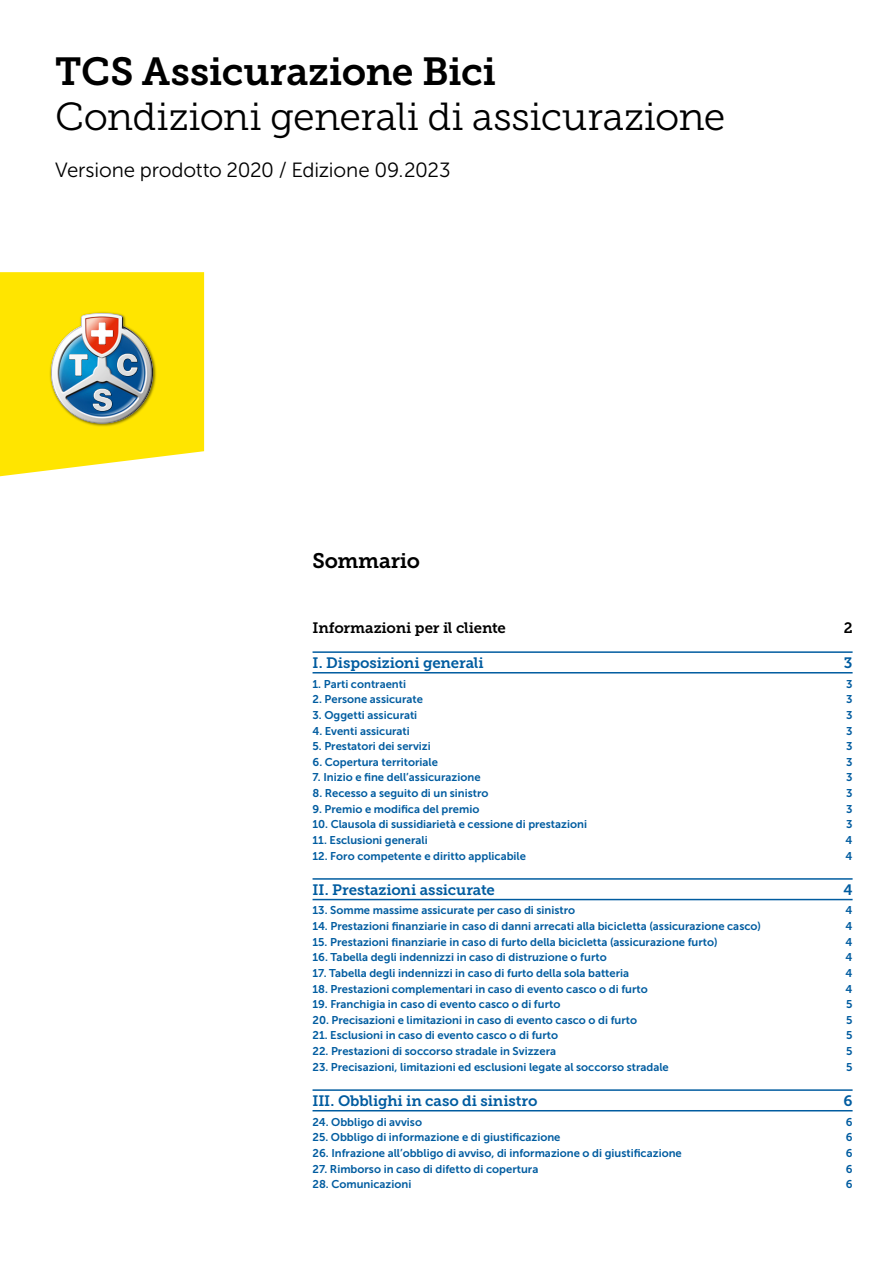
<style>
.page{position:relative;width:893px;height:1263px;background:#fff}
.page>*{position:absolute;margin:0;border:0;box-sizing:border-box;transform-origin:0 0}
.t1{font:39px "Museo Slab 300";letter-spacing:-.01em;color:#000}
.t2{font:39px "Museo Slab 700";letter-spacing:-.01em;color:#000}
.t3{font:21px "Museo Slab 700";letter-spacing:-.01em;color:#000}
.t4{font:20.55px "Museo Sans 300";letter-spacing:-.01em;color:#000}
.t5{font:15px "Museo Slab 700";letter-spacing:-.01em;color:#005ca0}
.t6{font:15px "Museo Slab 700";letter-spacing:-.01em;color:#000}
.t7{font:11.25px "Museo Sans 700";color:#005ca0}
</style>
<div class="page">
<svg style="left:0;top:272px;width:204px;height:204px;background:#e4d633"></svg>
<hr style="left:313px;top:651px;width:540px;height:2px;background:#005ca0">
<hr style="left:313px;top:672px;width:540px;height:1px;background:#005ca0">
<hr style="left:313px;top:878px;width:540px;height:2px;background:#005ca0">
<hr style="left:313px;top:899px;width:540px;height:1px;background:#005ca0">
<hr style="left:313px;top:1089px;width:540px;height:2px;background:#005ca0">
<hr style="left:313px;top:1110px;width:540px;height:1px;background:#005ca0">
<h1 class="t2" style="left:55px;top:49px;width:442px">TCS Assicurazione Bici</h1>
<h1 class="t1" style="left:55px;top:95px;width:672px">Condizioni generali di assicurazione</h1>
<h3 class="t4" style="left:55px;top:158px;width:397px">Versione prodotto 2020 / Edizione 09.2023</h3>
<h2 class="t3" style="left:313px;top:549px;width:109px">Sommario</h2>
<h3 class="t6" style="left:313px;top:619px;width:195px">Informazioni per il cliente</h3>
<h3 class="t6" style="left:844px;top:619px;width:10px">2</h3>
<h3 class="t5" style="left:313px;top:654px;width:173px">I. Disposizioni generali</h3>
<h3 class="t5" style="left:844px;top:654px;width:10px">3</h3>
<p class="t7" style="left:313px;top:677px;width:95px">1. Parti contraenti</p>
<p class="t7" style="left:846px;top:677px;width:8px">3</p>
<p class="t7" style="left:313px;top:693px;width:112px">2. Persone assicurate</p>
<p class="t7" style="left:846px;top:693px;width:8px">3</p>
<p class="t7" style="left:313px;top:709px;width:106px">3. Oggetti assicurati</p>
<p class="t7" style="left:846px;top:709px;width:8px">3</p>
<p class="t7" style="left:313px;top:724px;width:99px">4. Eventi assicurati</p>
<p class="t7" style="left:846px;top:724px;width:8px">3</p>
<p class="t7" style="left:313px;top:740px;width:120px">5. Prestatori dei servizi</p>
<p class="t7" style="left:846px;top:740px;width:8px">3</p>
<p class="t7" style="left:313px;top:756px;width:127px">6. Copertura territoriale</p>
<p class="t7" style="left:846px;top:756px;width:8px">3</p>
<p class="t7" style="left:313px;top:771px;width:170px">7. Inizio e fine dell’assicurazione</p>
<p class="t7" style="left:846px;top:771px;width:8px">3</p>
<p class="t7" style="left:313px;top:787px;width:178px">8. Recesso a seguito di un sinistro</p>
<p class="t7" style="left:846px;top:787px;width:8px">3</p>
<p class="t7" style="left:313px;top:802px;width:168px">9. Premio e modifica del premio</p>
<p class="t7" style="left:846px;top:802px;width:8px">3</p>
<p class="t7" style="left:313px;top:818px;width:276px">10. Clausola di sussidiarietà e cessione di prestazioni</p>
<p class="t7" style="left:846px;top:818px;width:8px">3</p>
<p class="t7" style="left:313px;top:834px;width:117px">11. Esclusioni generali</p>
<p class="t7" style="left:846px;top:834px;width:8px">4</p>
<p class="t7" style="left:313px;top:849px;width:215px">12. Foro competente e diritto applicabile</p>
<p class="t7" style="left:846px;top:849px;width:8px">4</p>
<h3 class="t5" style="left:313px;top:881px;width:184px">II. Prestazioni assicurate</h3>
<h3 class="t5" style="left:843px;top:881px;width:11px">4</h3>
<p class="t7" style="left:313px;top:904px;width:264px">13. Somme massime assicurate per caso di sinistro</p>
<p class="t7" style="left:846px;top:904px;width:8px">4</p>
<p class="t7" style="left:313px;top:920px;width:450px">14. Prestazioni finanziarie in caso di danni arrecati alla bicicletta (assicurazione casco)</p>
<p class="t7" style="left:846px;top:920px;width:8px">4</p>
<p class="t7" style="left:313px;top:935px;width:407px">15. Prestazioni finanziarie in caso di furto della bicicletta (assicurazione furto)</p>
<p class="t7" style="left:846px;top:935px;width:8px">4</p>
<p class="t7" style="left:313px;top:951px;width:296px">16. Tabella degli indennizzi in caso di distruzione o furto</p>
<p class="t7" style="left:846px;top:951px;width:8px">4</p>
<p class="t7" style="left:313px;top:967px;width:318px">17. Tabella degli indennizzi in caso di furto della sola batteria</p>
<p class="t7" style="left:846px;top:967px;width:8px">4</p>
<p class="t7" style="left:313px;top:982px;width:337px">18. Prestazioni complementari in caso di evento casco o di furto</p>
<p class="t7" style="left:846px;top:982px;width:8px">4</p>
<p class="t7" style="left:313px;top:998px;width:249px">19. Franchigia in caso di evento casco o di furto</p>
<p class="t7" style="left:846px;top:998px;width:8px">5</p>
<p class="t7" style="left:313px;top:1014px;width:326px">20. Precisazioni e limitazioni in caso di evento casco o di furto</p>
<p class="t7" style="left:846px;top:1014px;width:8px">5</p>
<p class="t7" style="left:313px;top:1029px;width:247px">21. Esclusioni in caso di evento casco o di furto</p>
<p class="t7" style="left:846px;top:1029px;width:8px">5</p>
<p class="t7" style="left:313px;top:1045px;width:245px">22. Prestazioni di soccorso stradale in Svizzera</p>
<p class="t7" style="left:846px;top:1045px;width:8px">5</p>
<p class="t7" style="left:313px;top:1060px;width:358px">23. Precisazioni, limitazioni ed esclusioni legate al soccorso stradale</p>
<p class="t7" style="left:846px;top:1060px;width:8px">5</p>
<h3 class="t5" style="left:313px;top:1092px;width:226px">III. Obblighi in caso di sinistro</h3>
<h3 class="t5" style="left:843px;top:1092px;width:11px">6</h3>
<p class="t7" style="left:313px;top:1115px;width:111px">24. Obbligo di avviso</p>
<p class="t7" style="left:846px;top:1115px;width:8px">6</p>
<p class="t7" style="left:313px;top:1131px;width:249px">25. Obbligo di informazione e di giustificazione</p>
<p class="t7" style="left:846px;top:1131px;width:8px">6</p>
<p class="t7" style="left:313px;top:1147px;width:371px">26. Infrazione all’obbligo di avviso, di informazione o di giustificazione</p>
<p class="t7" style="left:846px;top:1147px;width:8px">6</p>
<p class="t7" style="left:313px;top:1162px;width:227px">27. Rimborso in caso di difetto di copertura</p>
<p class="t7" style="left:846px;top:1162px;width:8px">6</p>
<p class="t7" style="left:313px;top:1178px;width:100px">28. Comunicazioni</p>
<p class="t7" style="left:846px;top:1178px;width:8px">6</p>
</div>
